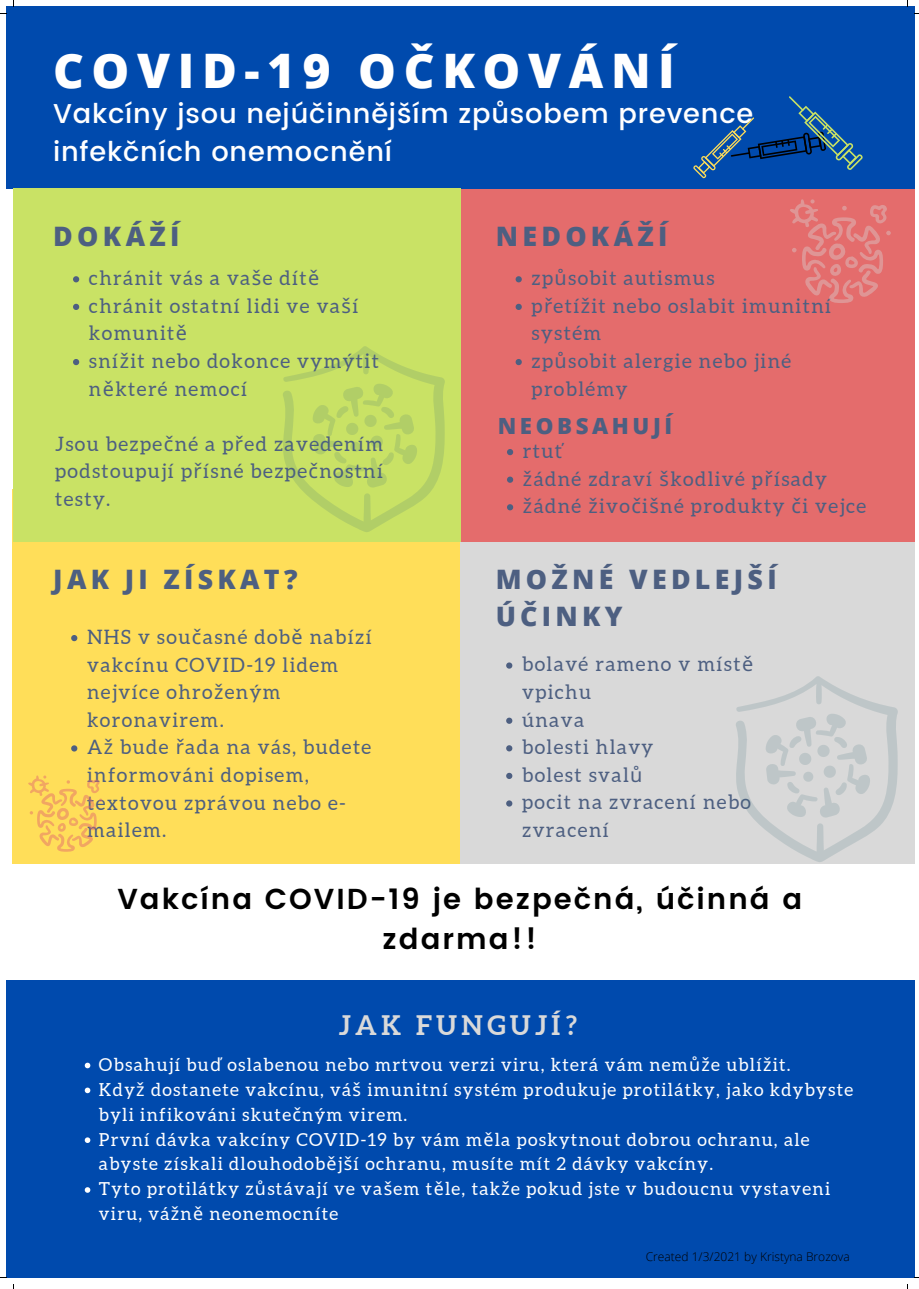
<style>
.page{position:relative;width:919px;height:1289px;background:#fff}
.page>*{position:absolute;margin:0;border:0;box-sizing:border-box;transform-origin:0 0}
.t1{font:800 47.55px "Open Sans";letter-spacing:.16em;color:#fff}
.t2{font:600 28.88px "Poppins";letter-spacing:.07em;color:#000}
.t3{font:500 27.22px/37.7px "Poppins";letter-spacing:.03em;color:#fff}
.t4{font:700 26.85px "Aleo";letter-spacing:.16em;color:#d9d9d9}
.t5{font:800 26.78px/37.1px "Open Sans";letter-spacing:.16em;color:#4d5f81}
.t6{font:800 22.27px "Open Sans";letter-spacing:.16em;color:#4d5f81}
.t7{font:19.88px/27.6px "Aleo";letter-spacing:.07em;color:#4d5f81}
.t8{font:17.92px/24.9px "Aleo";letter-spacing:.07em;color:#fff}
.t9{font:300 12px "Open Sans";color:#000}
.s1{font-family:"Noto Sans"}
</style>
<div class="page">
<div style="left:13px;top:489px;width:474px;height:374px;background:#ffde59"></div>
<div style="left:460px;top:509px;width:453px;height:354px;background:#d9d9d9"></div>
<div style="left:428px;top:188px;width:485px;height:354px;background:#e46c6c"></div>
<div style="left:6px;top:6px;width:907px;height:182px;background:#004aad"></div>
<div style="left:6px;top:980px;width:907px;height:297px;background:#004aad"></div>
<svg style="left:85px;top:1062px;width:5px;height:6px"></svg>
<svg style="left:85px;top:1087px;width:5px;height:6px"></svg>
<svg style="left:85px;top:1137px;width:5px;height:5px"></svg>
<svg style="left:85px;top:1187px;width:5px;height:5px"></svg>
<div style="left:13px;top:188px;width:447px;height:354px;background:#c9e265"></div>
<svg style="left:515px;top:276px;width:6px;height:6px"></svg>
<svg style="left:515px;top:304px;width:6px;height:6px"></svg>
<svg style="left:515px;top:359px;width:6px;height:6px"></svg>
<svg style="left:73px;top:276px;width:6px;height:6px"></svg>
<svg style="left:73px;top:304px;width:6px;height:6px"></svg>
<svg style="left:73px;top:359px;width:6px;height:6px"></svg>
<svg style="left:790px;top:199px;width:100px;height:104px"></svg>
<svg style="left:693px;top:96px;width:169px;height:83px"></svg>
<svg style="left:283px;top:346px;width:161px;height:186px"></svg>
<svg style="left:71px;top:635px;width:6px;height:6px"></svg>
<svg style="left:71px;top:745px;width:6px;height:6px"></svg>
<svg style="left:506px;top:662px;width:6px;height:6px"></svg>
<svg style="left:506px;top:717px;width:6px;height:6px"></svg>
<svg style="left:506px;top:745px;width:6px;height:6px"></svg>
<svg style="left:506px;top:772px;width:6px;height:7px"></svg>
<svg style="left:506px;top:800px;width:6px;height:6px"></svg>
<svg style="left:28px;top:775px;width:74px;height:76px"></svg>
<svg style="left:736px;top:676px;width:161px;height:186px"></svg>
<svg style="left:507px;top:449px;width:6px;height:6px"></svg>
<svg style="left:507px;top:476px;width:6px;height:7px"></svg>
<svg style="left:507px;top:504px;width:6px;height:6px"></svg>
<p class="t1" style="left:53px;top:37px;width:623px">COVID-19 OČKOVÁNÍ</p>
<p class="t3" style="left:53px;top:95px;width:701px">Vakcíny jsou nejúčinnějším způsobem prevence infekčních onemocnění</p>
<p class="t5" style="left:53px;top:217px;width:127px">DOKÁŽÍ</p>
<p class="t7" style="left:89px;top:264px;width:232px">chránit vás a va<span class="s1">š</span>e dít<span class="s1">ě</span></p>
<p class="t7" style="left:89px;top:292px;width:271px">chránit ostatní lidi ve va<span class="s1">š</span>í komunit<span class="s1">ě</span></p>
<p class="t7" style="left:89px;top:347px;width:291px">sní<span class="s1">ž</span>it nebo dokonce vymýtit n<span class="s1">ě</span>které nemocí</p>
<p class="t7" style="left:55px;top:430px;width:329px;text-align:justify">Jsou bezpe<span class="s1">č</span>né a p<span class="s1">ř</span>ed zavedením podstoupují p<span class="s1">ř</span>ísné bezpe<span class="s1">č</span>nostní testy.</p>
<p class="t5" style="left:53px;top:560px;width:246px">JAK JI ZÍSKAT?</p>
<p class="t7" style="left:87px;top:623px;width:286px">NHS v sou<span class="s1">č</span>asné dob<span class="s1">ě</span> nabízí vakcínu COVID-19 lidem nejvíce ohro<span class="s1">ž</span>eným koronavirem.</p>
<p class="t7" style="left:87px;top:733px;width:286px">A<span class="s1">ž</span> bude <span class="s1">ř</span>ada na vás, budete informováni dopisem, textovou zprávou nebo e&shy;mailem.</p>
<p class="t5" style="left:495px;top:217px;width:173px">NEDOKÁŽÍ</p>
<p class="t7" style="left:531px;top:264px;width:184px">zp<span class="s1">ů</span>sobit autismus</p>
<p class="t7" style="left:531px;top:292px;width:301px">p<span class="s1">ř</span>etí<span class="s1">ž</span>it nebo oslabit imunitní systém</p>
<p class="t7" style="left:531px;top:347px;width:261px">zp<span class="s1">ů</span>sobit alergie nebo jiné problémy</p>
<p class="t6" style="left:497px;top:410px;width:176px">NEOBSAHUJÍ</p>
<p class="t7" style="left:522px;top:437px;width:41px">rtu<span class="s1">ť</span></p>
<p class="t7" style="left:522px;top:464px;width:305px"><span class="s1">ž</span>ádné zdraví <span class="s1">š</span>kodlivé p<span class="s1">ř</span>ísady</p>
<p class="t7" style="left:522px;top:492px;width:345px"><span class="s1">ž</span>ádné <span class="s1">ž</span>ivo<span class="s1">č</span>i<span class="s1">š</span>né produkty <span class="s1">č</span>i vejce</p>
<p class="t5" style="left:495px;top:560px;width:282px">MOŽNÉ VEDLEJŠÍ<br>ÚČINKY</p>
<p class="t7" style="left:522px;top:650px;width:232px">bolavé rameno v míst<span class="s1">ě </span>vpichu</p>
<p class="t7" style="left:522px;top:705px;width:64px">únava</p>
<p class="t7" style="left:522px;top:733px;width:133px">bolesti hlavy</p>
<p class="t7" style="left:522px;top:761px;width:122px">bolest sval<span class="s1">ů</span></p>
<p class="t7" style="left:522px;top:788px;width:230px">pocit na zvracení nebo zvracení</p>
<p class="t2" style="left:117px;top:882px;width:686px">Vakcína COVID-19 je bezpečná, účinná a</p>
<p class="t2" style="left:382px;top:922px;width:156px">zdarma!!</p>
<p class="t4" style="left:339px;top:1009px;width:239px">JAK FUNGUJÍ?</p>
<p class="t8" style="left:99px;top:1051px;width:693px">Obsahují bu<span class="s1">ď</span> oslabenou nebo mrtvou verzi viru, která vám nem<span class="s1">ůž</span>e ublí<span class="s1">ž</span>it.</p>
<p class="t8" style="left:99px;top:1076px;width:755px">Kdy<span class="s1">ž</span> dostanete vakcínu, vá<span class="s1">š</span> imunitní systém produkuje protilátky, jako kdybyste byli infikováni skute<span class="s1">č</span>ným virem.</p>
<p class="t8" style="left:99px;top:1126px;width:712px">První dávka vakcíny COVID-19 by vám m<span class="s1">ě</span>la poskytnout dobrou ochranu, ale abyste získali dlouhodob<span class="s1">ě</span>j<span class="s1">š</span>í ochranu, musíte mít 2 dávky vakcíny.</p>
<p class="t8" style="left:99px;top:1176px;width:732px">Tyto protilátky z<span class="s1">ů</span>stávají ve va<span class="s1">š</span>em t<span class="s1">ě</span>le, tak<span class="s1">ž</span>e pokud jste v budoucnu vystaveni viru, vá<span class="s1">ž</span>n<span class="s1">ě</span> neonemocníte</p>
<p class="t9" style="left:645px;top:1247px;width:205px">Created 1/3/2021 by Kristyna Brozova</p>
</div>
